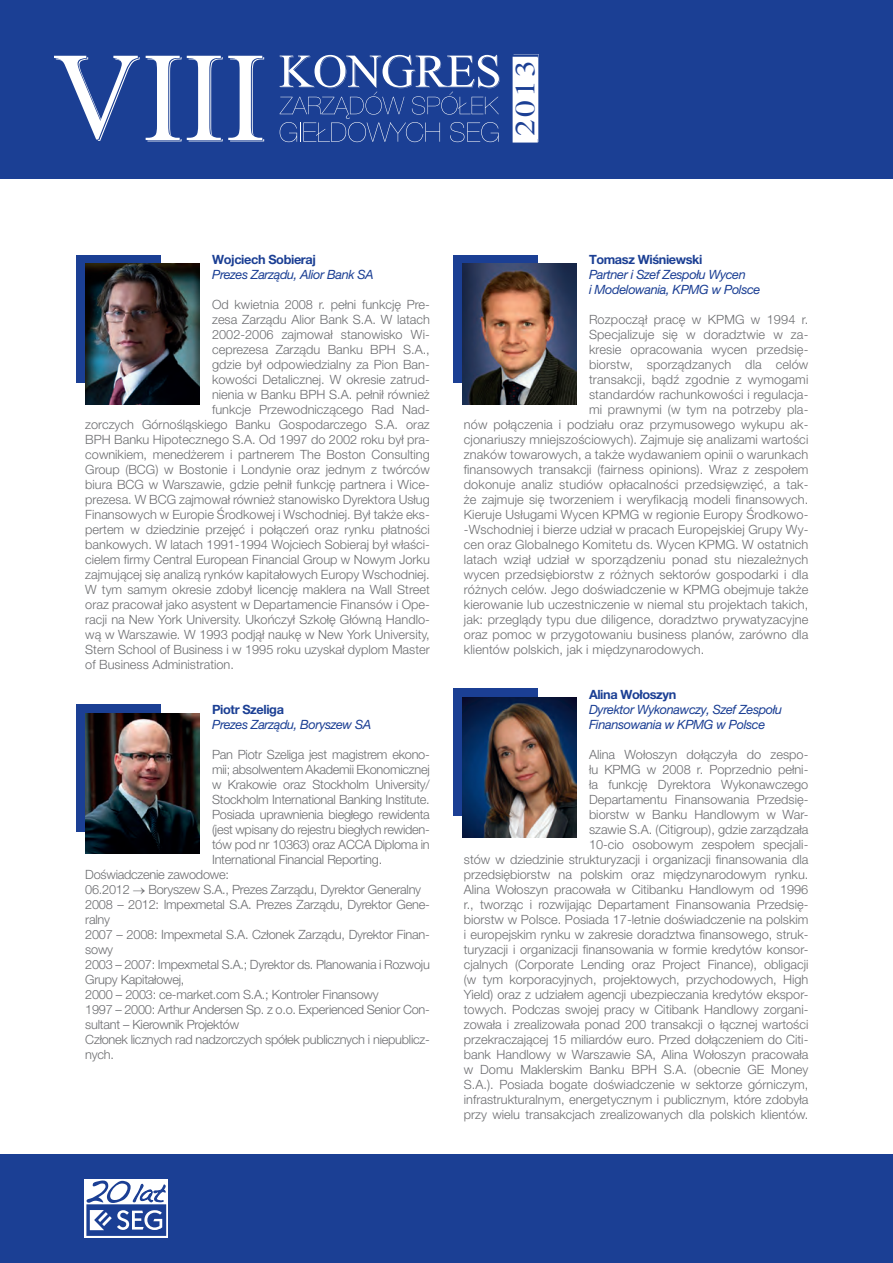
<style>
.page{position:relative;width:893px;height:1263px;background:#fff}
.page>*{position:absolute;margin:0;border:0;box-sizing:border-box;transform-origin:0 0}
.t1{font:28.2px "Toronto";color:#1b3f94;scale:1.18 1}
.t2{font:300 12.75px/15px "Helvetica Neue LT Pro";color:#6c6d70;text-align:right}
.t3{font:300 12.75px "Helvetica Neue LT Pro";letter-spacing:-.02em;color:#6c6d70}
.t4{font:italic 12.75px/15px "Helvetica Neue LT Pro";letter-spacing:-.03em;color:#1b3f94}
.t5{font:700 12.75px "Helvetica Neue LT Pro";letter-spacing:-.03em;color:#1b3f94}
</style>
<div class="page">
<div style="left:0;top:0;width:893px;height:179px;background:#1b3f94"></div>
<div style="left:0;top:1155px;width:893px;height:108px;background:#1b3f94"></div>
<svg style="left:85px;top:1179px;width:83px;height:58px"></svg>
<svg style="left:86px;top:1180px;width:80px;height:56px"></svg>
<svg style="left:280px;top:55px;width:220px;height:87px"></svg>
<svg style="left:513px;top:54px;width:26px;height:89px"></svg>
<div style="left:513px;top:59px;width:24px;height:80px;background:#fff"></div>
<svg style="left:146px;top:56px;width:118px;height:85px"></svg>
<svg style="left:54px;top:56px;width:86px;height:85px"></svg>
<div style="left:77px;top:704px;width:84px;height:128px;background:#1b3f94"></div>
<img style="left:85px;top:713px;width:114px;height:141px">
<div style="left:453px;top:689px;width:85px;height:127px;background:#1b3f94"></div>
<img style="left:462px;top:697px;width:114px;height:141px">
<div style="left:453px;top:255px;width:85px;height:128px;background:#1b3f94"></div>
<img style="left:462px;top:264px;width:114px;height:140px">
<div style="left:77px;top:255px;width:84px;height:128px;background:#1b3f94"></div>
<img style="left:85px;top:264px;width:114px;height:140px">
<h1 class="t1" style="left:509px;top:136px;width:66px;rotate:-90deg">2013</h1>
<p class="t5" style="left:212px;top:252px;width:105px">Wojciech Sobieraj</p>
<p class="t4" style="left:212px;top:267px;width:163px">Prezes Zarządu, Alior Bank SA</p>
<p class="t2" style="left:212px;top:297px;width:219px">Od kwietnia 2008 r. pełni funkcję Pre-</p>
<p class="t2" style="left:212px;top:312px;width:219px">zesa Zarządu Alior Bank S.A. W latach</p>
<p class="t2" style="left:212px;top:327px;width:219px">2002-2006 zajmował stanowisko Wi-</p>
<p class="t2" style="left:212px;top:342px;width:219px">ceprezesa Zarządu Banku BPH S.A.,</p>
<p class="t2" style="left:212px;top:357px;width:219px">gdzie był odpowiedzialny za Pion Ban-</p>
<p class="t2" style="left:212px;top:372px;width:219px">kowości Detalicznej. W okresie zatrud-</p>
<p class="t2" style="left:212px;top:387px;width:219px">nienia w Banku BPH S.A. pełnił również</p>
<p class="t2" style="left:212px;top:402px;width:219px">funkcje Przewodniczącego Rad Nad-</p>
<p class="t2" style="left:85px;top:417px;width:346px">zorczych Górnośląskiego Banku Gospodarczego S.A. oraz</p>
<p class="t2" style="left:85px;top:432px;width:346px">BPH Banku Hipotecznego S.A. Od 1997 do 2002 roku był pra-</p>
<p class="t2" style="left:85px;top:447px;width:346px">cownikiem, menedżerem i partnerem The Boston Consulting</p>
<p class="t2" style="left:85px;top:462px;width:346px">Group (BCG) w Bostonie i Londynie oraz jednym z twórców</p>
<p class="t2" style="left:85px;top:477px;width:346px">biura BCG w Warszawie, gdzie pełnił funkcję partnera i Wice-</p>
<p class="t2" style="left:85px;top:492px;width:346px">prezesa. W BCG zajmował również stanowisko Dyrektora Usług</p>
<p class="t2" style="left:85px;top:507px;width:346px">Finansowych w Europie Środkowej i Wschodniej. Był także eks-</p>
<p class="t2" style="left:85px;top:522px;width:346px">pertem w dziedzinie przejęć i połączeń oraz rynku płatności</p>
<p class="t2" style="left:85px;top:537px;width:346px">bankowych. W latach 1991-1994 Wojciech Sobieraj był właści-</p>
<p class="t2" style="left:85px;top:552px;width:346px">cielem firmy Central European Financial Group w Nowym Jorku</p>
<p class="t2" style="left:85px;top:567px;width:346px">zajmującej się analizą rynków kapitałowych Europy Wschodniej.</p>
<p class="t2" style="left:85px;top:582px;width:346px">W tym samym okresie zdobył licencję maklera na Wall Street</p>
<p class="t2" style="left:85px;top:597px;width:346px">oraz pracował jako asystent w Departamencie Finansów i Ope-</p>
<p class="t2" style="left:85px;top:612px;width:346px">racji na New York University. Ukończył Szkołę Główną Handlo-</p>
<p class="t2" style="left:85px;top:627px;width:346px">wą w Warszawie. W 1993 podjął naukę w New York University,</p>
<p class="t2" style="left:85px;top:642px;width:346px">Stern School of Business i w 1995 roku uzyskał dyplom Master</p>
<p class="t2" style="left:85px;top:657px;width:150px">of Business Administration.</p>
<p class="t5" style="left:212px;top:702px;width:73px">Piotr Szeliga</p>
<p class="t4" style="left:212px;top:717px;width:161px">Prezes Zarządu, Boryszew SA</p>
<p class="t3" style="left:212px;top:747px;width:219px">Pan Piotr Szeliga jest magistrem ekono-</p>
<p class="t3" style="left:212px;top:762px;width:219px">mii; absolwentem Akademii Ekonomicznej</p>
<p class="t3" style="left:212px;top:777px;width:219px">w Krakowie oraz Stockholm University/</p>
<p class="t3" style="left:212px;top:792px;width:219px">Stockholm International Banking Institute.</p>
<p class="t3" style="left:212px;top:807px;width:219px">Posiada uprawnienia biegłego rewidenta</p>
<p class="t3" style="left:212px;top:822px;width:219px">(jest wpisany do rejestru biegłych rewiden-</p>
<p class="t3" style="left:212px;top:837px;width:219px">tów pod nr 10363) oraz ACCA Diploma in</p>
<p class="t3" style="left:212px;top:852px;width:172px">International Financial Reporting.</p>
<p class="t3" style="left:85px;top:867px;width:145px">Doświadczenie zawodowe:</p>
<p class="t3" style="left:85px;top:882px;width:337px">06.2012 → Boryszew S.A., Prezes Zarządu, Dyrektor Generalny</p>
<p class="t3" style="left:85px;top:897px;width:346px">2008 – 2012: Impexmetal S.A. Prezes Zarządu, Dyrektor Gene-</p>
<p class="t2" style="left:85px;top:912px;width:26px">ralny</p>
<p class="t3" style="left:85px;top:927px;width:346px">2007 – 2008: Impexmetal S.A. Członek Zarządu, Dyrektor Finan-</p>
<p class="t2" style="left:85px;top:942px;width:29px">sowy</p>
<p class="t3" style="left:85px;top:957px;width:346px">2003 – 2007: Impexmetal S.A.; Dyrektor ds. Planowania i Rozwoju</p>
<p class="t3" style="left:85px;top:972px;width:101px">Grupy Kapitałowej,</p>
<p class="t3" style="left:85px;top:987px;width:295px">2000 – 2003: ce-market.com S.A.; Kontroler Finansowy</p>
<p class="t3" style="left:85px;top:1002px;width:346px">1997 – 2000: Arthur Andersen Sp. z o.o. Experienced Senior Con-</p>
<p class="t3" style="left:85px;top:1017px;width:155px">sultant – Kierownik Projektów</p>
<p class="t3" style="left:85px;top:1032px;width:346px">Członek licznych rad nadzorczych spółek publicznych i niepublicz-</p>
<p class="t2" style="left:85px;top:1047px;width:30px">nych.</p>
<p class="t5" style="left:589px;top:252px;width:115px">Tomasz Wiśniewski</p>
<p class="t4" style="left:589px;top:267px;width:173px">Partner i Szef Zespołu Wycen<br>i Modelowania, KPMG w Polsce</p>
<p class="t2" style="left:589px;top:312px;width:221px">Rozpoczął pracę w KPMG w 1994 r.</p>
<p class="t2" style="left:589px;top:327px;width:221px">Specjalizuje się w doradztwie w za-</p>
<p class="t2" style="left:589px;top:342px;width:221px">kresie opracowania wycen przedsię-</p>
<p class="t2" style="left:589px;top:357px;width:221px">biorstw, sporządzanych dla celów</p>
<p class="t2" style="left:589px;top:372px;width:221px">transakcji, bądź zgodnie z wymogami</p>
<p class="t2" style="left:589px;top:387px;width:221px">standardów rachunkowości i regulacja-</p>
<p class="t2" style="left:589px;top:402px;width:221px">mi prawnymi (w tym na potrzeby pla-</p>
<p class="t2" style="left:464px;top:417px;width:346px">nów połączenia i podziału oraz przymusowego wykupu ak-</p>
<p class="t2" style="left:464px;top:432px;width:346px">cjonariuszy mniejszościowych). Zajmuje się analizami wartości</p>
<p class="t2" style="left:464px;top:447px;width:346px">znaków towarowych, a także wydawaniem opinii o warunkach</p>
<p class="t2" style="left:464px;top:462px;width:346px">finansowych transakcji (fairness opinions). Wraz z zespołem</p>
<p class="t2" style="left:464px;top:477px;width:346px">dokonuje analiz studiów opłacalności przedsięwzięć, a tak-</p>
<p class="t2" style="left:464px;top:492px;width:346px">że zajmuje się tworzeniem i weryfikacją modeli finansowych.</p>
<p class="t2" style="left:464px;top:507px;width:346px">Kieruje Usługami Wycen KPMG w regionie Europy Środkowo-</p>
<p class="t2" style="left:464px;top:522px;width:346px">-Wschodniej i bierze udział w pracach Europejskiej Grupy Wy-</p>
<p class="t2" style="left:464px;top:537px;width:346px">cen oraz Globalnego Komitetu ds. Wycen KPMG. W ostatnich</p>
<p class="t2" style="left:464px;top:552px;width:346px">latach wziął udział w sporządzeniu ponad stu niezależnych</p>
<p class="t2" style="left:464px;top:567px;width:346px">wycen przedsiębiorstw z różnych sektorów gospodarki i dla</p>
<p class="t2" style="left:464px;top:582px;width:346px">różnych celów. Jego doświadczenie w KPMG obejmuje także</p>
<p class="t2" style="left:464px;top:597px;width:346px">kierowanie lub uczestniczenie w niemal stu projektach takich,</p>
<p class="t2" style="left:464px;top:612px;width:346px">jak: przeglądy typu due diligence, doradztwo prywatyzacyjne</p>
<p class="t2" style="left:464px;top:627px;width:346px">oraz pomoc w przygotowaniu business planów, zarówno dla</p>
<p class="t2" style="left:464px;top:641px;width:242px">klientów polskich, jak i międzynarodowych.</p>
<p class="t5" style="left:589px;top:686px;width:89px">Alina Wołoszyn</p>
<p class="t4" style="left:589px;top:702px;width:195px">Dyrektor Wykonawczy, Szef Zespołu<br>Finansowania w KPMG w Polsce</p>
<p class="t2" style="left:464px;top:746px;width:346px">Alina Wołoszyn dołączyła do zespo-<br>łu KPMG w 2008 r. Poprzednio pełni-<br>ła funkcję Dyrektora Wykonawczego<br>Departamentu Finansowania Przedsię-<br>biorstw w Banku Handlowym w War-<br>szawie S.A. (Citigroup), gdzie zarządzała<br>10-cio osobowym zespołem specjali-<br>stów w dziedzinie strukturyzacji i organizacji finansowania dla przedsiębiorstw na polskim oraz międzynarodowym rynku.<br>Alina Wołoszyn pracowała w Citibanku Handlowym od 1996 r., tworząc i rozwijając Departament Finansowania Przedsię&shy;biorstw w Polsce. Posiada 17-letnie doświadczenie na polskim i europejskim rynku w zakresie doradztwa finansowego, struk&shy;turyzacji i organizacji finansowania w formie kredytów konsor&shy;cjalnych (Corporate Lending oraz Project Finance), obligacji (w tym korporacyjnych, projektowych, przychodowych, High Yield) oraz z udziałem agencji ubezpieczania kredytów ekspor&shy;towych. Podczas swojej pracy w Citibank Handlowy zorgani&shy;zowała i zrealizowała ponad 200 transakcji o łącznej wartości przekraczającej 15 miliardów euro. Przed dołączeniem do Citi&shy;bank Handlowy w Warszawie SA, Alina Wołoszyn pracowała w Domu Maklerskim Banku BPH S.A. (obecnie GE Money S.A.). Posiada bogate doświadczenie w sektorze górniczym, infrastrukturalnym, energetycznym i publicznym, które zdobyła przy wielu transakcjach zrealizowanych dla polskich klientów.</p>
</div>
